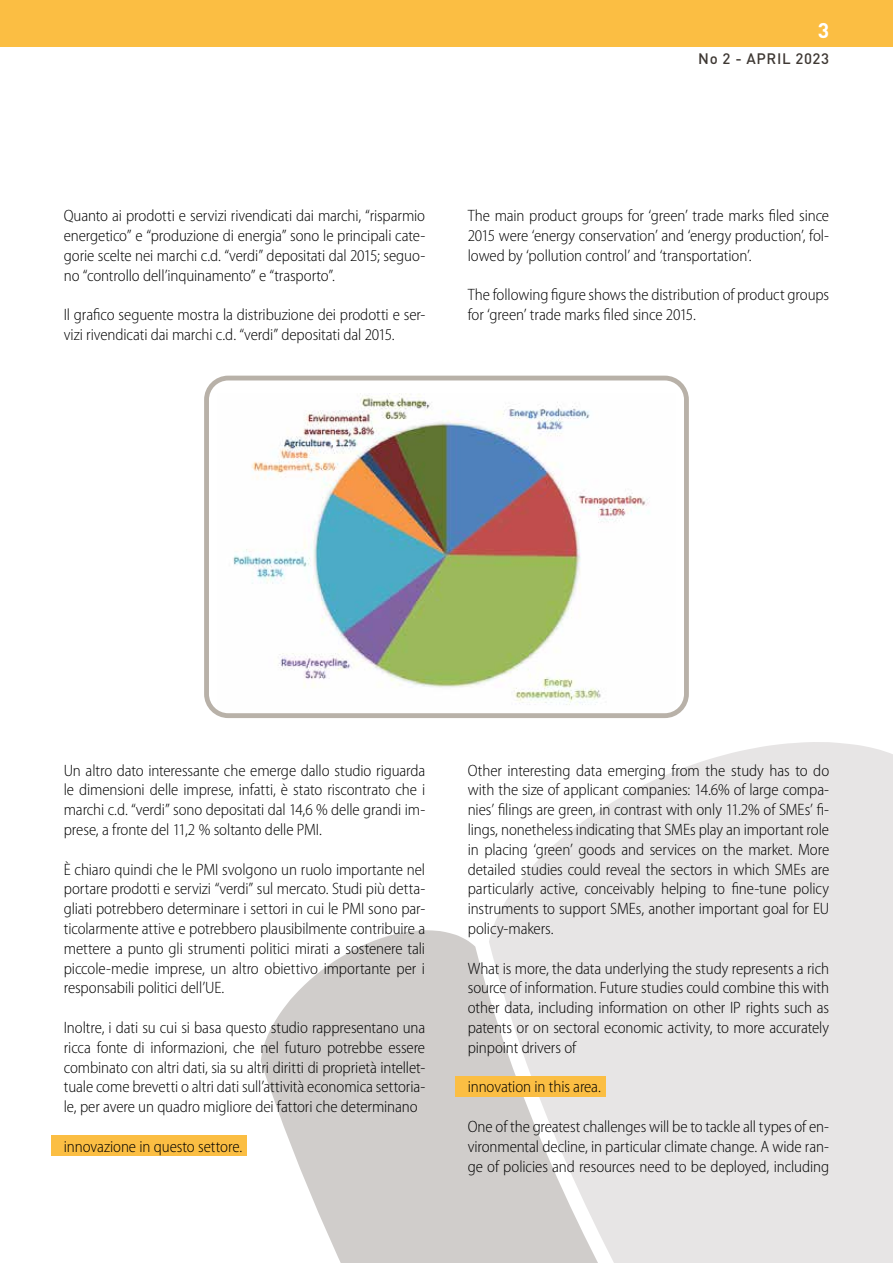
<style>
.page{position:relative;width:893px;height:1263px;background:#fff}
.page>*{position:absolute;margin:0;border:0;box-sizing:border-box;transform-origin:0 0}
.t1{font:700 21px "FFDIN Pro";color:#fff}
.t2{font:300 semi-condensed 16.5px/19.8px "Myriad Pro";letter-spacing:-.005em;color:#000;text-align:justify}
.t3{font:500 15px "FFDIN Pro";letter-spacing:.04em;color:#3f3934}
</style>
<div class="page">
<svg style="left:261px;top:930px;width:228px;height:333px;fill:#d0cdcb"></svg>
<svg style="left:489px;top:742px;width:404px;height:521px;background:#e8e6e6"></svg>
<div style="left:455px;top:1076px;width:150px;height:20px;background:#fbbe43"></div>
<div style="left:0;top:0;width:893px;height:47px;background:#fbbe43"></div>
<div style="left:51px;top:1135px;width:195px;height:21px;background:#fbbe43"></div>
<img style="left:218px;top:393px;width:457px;height:319px">
<div style="left:204px;top:376px;width:485px;height:342px;border:5px solid #b8b1a8;border-radius:22px"></div>
<p class="t1" style="left:818px;top:13px;width:13px">3</p>
<p class="t3" style="left:698px;top:46px;width:132px">No 2 - APRIL 2023</p>
<p class="t2" style="left:64px;top:206px;width:363px">Quanto ai prodotti e servizi rivendicati dai marchi, “risparmio energetico” e “produzione di energia” sono le principali cate&shy;gorie scelte nei marchi c.d. “verdi” depositati dal 2015; seguo&shy;no “controllo dell’inquinamento” e “trasporto”.</p>
<p class="t2" style="left:64px;top:305px;width:363px">Il grafico seguente mostra la distribuzione dei prodotti e ser&shy;vizi rivendicati dai marchi c.d. “verdi” depositati dal 2015.</p>
<p class="t2" style="left:468px;top:206px;width:363px">The main product groups for ‘green’ trade marks filed since 2015 were ‘energy conservation’ and ‘energy production’, fol&shy;lowed by ‘pollution control’ and ‘transportation’.</p>
<p class="t2" style="left:468px;top:285px;width:363px">The following figure shows the distribution of product groups for ‘green’ trade marks filed since 2015.</p>
<p class="t2" style="left:64px;top:760px;width:363px">Un altro dato interessante che emerge dallo studio riguarda le dimensioni delle imprese, infatti, è stato riscontrato che i marchi c.d. “verdi” sono depositati dal 14,6 % delle grandi im&shy;prese, a fronte del 11,2 % soltanto delle PMI.</p>
<p class="t2" style="left:64px;top:859px;width:363px">È chiaro quindi che le PMI svolgono un ruolo importante nel portare prodotti e servizi “verdi” sul mercato. Studi più detta&shy;gliati potrebbero determinare i settori in cui le PMI sono par&shy;ticolarmente attive e potrebbero plausibilmente contribuire a mettere a punto gli strumenti politici mirati a sostenere tali piccole-medie imprese, un altro obiettivo importante per i responsabili politici dell’UE.</p>
<p class="t2" style="left:64px;top:1018px;width:363px">Inoltre, i dati su cui si basa questo studio rappresentano una ricca fonte di informazioni, che nel futuro potrebbe essere combinato con altri dati, sia su altri diritti di proprietà intellet&shy;tuale come brevetti o altri dati sull’attività economica settoria&shy;le, per avere un quadro migliore dei fattori che determinano</p>
<p class="t2" style="left:64px;top:1137px;width:180px">innovazione in questo settore.</p>
<p class="t2" style="left:468px;top:760px;width:363px">Other interesting data emerging from the study has to do with the size of applicant companies: 14.6% of large compa&shy;nies’ filings are green, in contrast with only 11.2% of SMEs’ fi&shy;lings, nonetheless indicating that SMEs play an important role in placing ‘green’ goods and services on the market. More detailed studies could reveal the sectors in which SMEs are particularly active, conceivably helping to fine-tune policy instruments to support SMEs, another important goal for EU policy-makers.</p>
<p class="t2" style="left:468px;top:958px;width:363px">What is more, the data underlying the study represents a rich source of information. Future studies could combine this with other data, including information on other IP rights such as patents or on sectoral economic activity, to more accurately pinpoint drivers of</p>
<p class="t2" style="left:468px;top:1077px;width:135px">innovation in this area.</p>
<p class="t2" style="left:468px;top:1117px;width:363px">One of the greatest challenges will be to tackle all types of en&shy;vironmental decline, in particular climate change. A wide ran&shy;ge of policies and resources need to be deployed, including</p>
</div>
